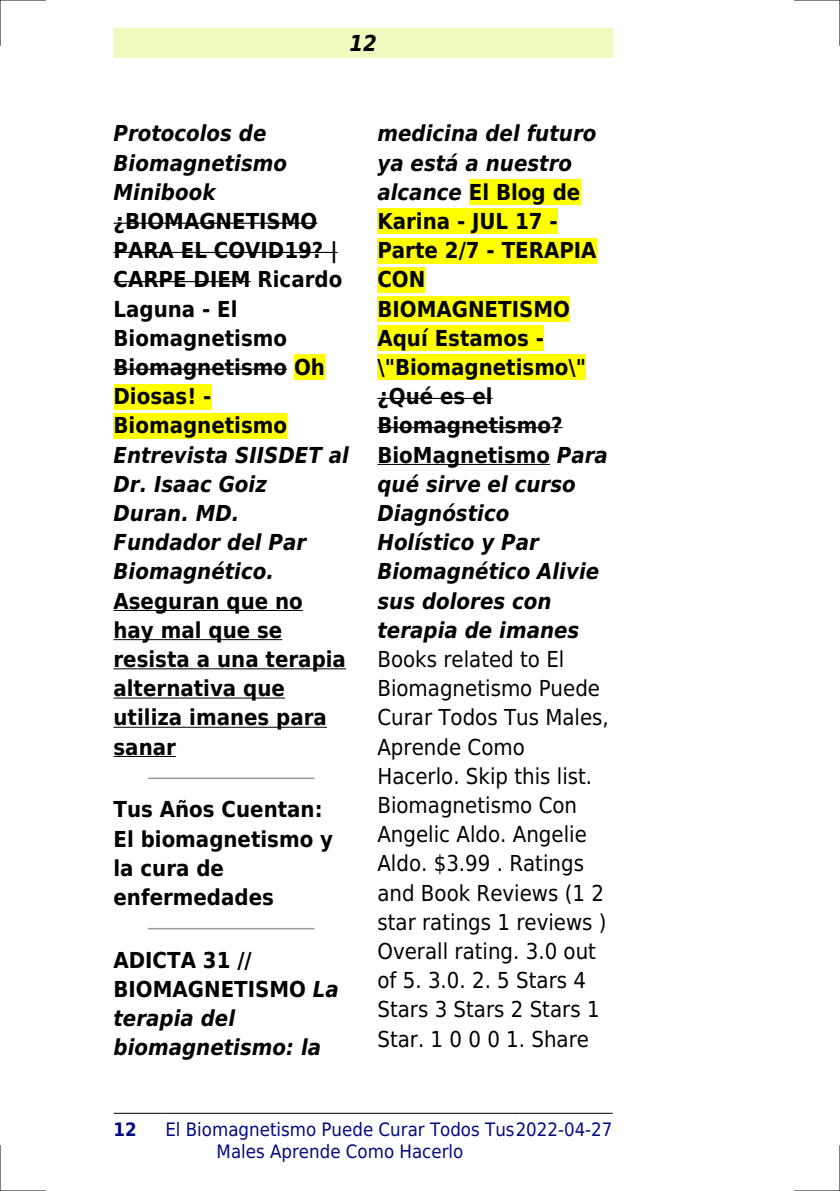
<style>
.page{position:relative;width:840px;height:1191px;background:#fff}
.page>*{position:absolute;margin:0;border:0;box-sizing:border-box;transform-origin:0 0}
.t1{font:italic 700 22px/29.2px "DejaVu Sans Condensed";color:#000}
.t2{font:22px/29.2px "DejaVu Sans Condensed";color:#000}
.t3{font:700 22px/29.2px "DejaVu Sans Condensed";color:#000}
.t4{font:18.6px/22.2px "DejaVu Sans Condensed";color:#000880}
.t5{font:700 18.6px "DejaVu Sans Condensed";color:#000880}
.s1{font-style:normal}
</style>
<div class="page">
<div style="left:113px;top:28px;width:499px;height:30px;background:#effbbe"></div>
<hr style="left:114px;top:1113px;width:50px;height:1px;background:#000">
<hr style="left:164px;top:1113px;width:351px;height:1px;background:#000">
<hr style="left:515px;top:1113px;width:97px;height:1px;background:#000">
<hr style="left:113px;top:223px;width:204px;height:1px;background:#000">
<hr style="left:113px;top:252px;width:224px;height:1px;background:#000">
<hr style="left:113px;top:281px;width:137px;height:1px;background:#000">
<hr style="left:113px;top:369px;width:174px;height:1px;background:#000">
<div style="left:294px;top:354px;width:31px;height:26px;background:#ff0"></div>
<div style="left:113px;top:384px;width:98px;height:25px;background:#ff0"></div>
<div style="left:113px;top:413px;width:174px;height:25px;background:#ff0"></div>
<hr style="left:113px;top:610px;width:190px;height:1px;background:#000">
<hr style="left:113px;top:639px;width:169px;height:1px;background:#000">
<hr style="left:113px;top:668px;width:233px;height:1px;background:#000">
<hr style="left:113px;top:697px;width:172px;height:1px;background:#000">
<hr style="left:113px;top:727px;width:214px;height:1px;background:#000">
<hr style="left:113px;top:756px;width:63px;height:1px;background:#000">
<hr style="left:149px;top:777px;width:164px;height:2px;background:#999">
<hr style="left:149px;top:928px;width:164px;height:1px;background:#999">
<div style="left:468px;top:179px;width:112px;height:26px;background:#ff0"></div>
<div style="left:377px;top:208px;width:180px;height:26px;background:#ff0"></div>
<div style="left:377px;top:238px;width:219px;height:25px;background:#ff0"></div>
<div style="left:377px;top:267px;width:48px;height:25px;background:#ff0"></div>
<div style="left:377px;top:296px;width:192px;height:26px;background:#ff0"></div>
<div style="left:377px;top:325px;width:167px;height:26px;background:#ff0"></div>
<div style="left:377px;top:354px;width:209px;height:26px;background:#ff0"></div>
<hr style="left:377px;top:398px;width:115px;height:1px;background:#000">
<hr style="left:377px;top:427px;width:185px;height:1px;background:#000">
<hr style="left:377px;top:464px;width:172px;height:1px;background:#000">
<hr style="left:0;top:0;width:45px;height:1px;background:#000">
<hr style="left:794px;top:0;width:45px;height:1px;background:#000">
<hr style="left:0;top:1190px;width:45px;height:1px;background:#000">
<hr style="left:794px;top:1190px;width:45px;height:1px;background:#000">
<hr style="left:0;top:0;width:1px;height:45px;background:#000">
<hr style="left:0;top:1145px;width:1px;height:46px;background:#000">
<hr style="left:839px;top:0;width:1px;height:45px;background:#000">
<hr style="left:839px;top:1145px;width:1px;height:46px;background:#000">
<p class="t1" style="left:349px;top:28px;width:29px">12</p>
<p class="t1" style="left:113px;top:119px;width:175px">Protocolos de<br>Biomagnetismo<br>Minibook</p>
<p class="t3" style="left:113px;top:207px;width:230px">¿BIOMAGNETISMO<br>PARA EL COVID19? |<br>CARPE DIEM Ricardo<br>Laguna - El<br>Biomagnetismo<br>Biomagnetismo Oh<br>Diosas! -<br>Biomagnetismo</p>
<p class="t1" style="left:113px;top:440px;width:237px">Entrevista SIISDET al<br>Dr. Isaac Goiz<br>Duran. MD.<br>Fundador del Par<br>Biomagnético.</p>
<p class="t3" style="left:113px;top:586px;width:234px">Aseguran que no hay mal que se resista a una terapia alternativa que utiliza imanes para sanar</p>
<p class="t3" style="left:113px;top:795px;width:221px">Tus Años Cuentan:<br>El biomagnetismo y la cura de enfermedades</p>
<p class="t1" style="left:113px;top:945px;width:227px"><span class="s1">ADICTA 31 //<br>BIOMAGNETISMO</span> La terapia del biomagnetismo: la</p>
<p class="t1" style="left:377px;top:119px;width:232px">medicina del futuro ya está a nuestro alcance <span class="s1">El Blog de<br>Karina - JUL 17 -<br>Parte 2/7 - TERAPIA<br>CON<br>BIOMAGNETISMO<br>Aquí Estamos - \"Biomagnetismo\" ¿Qué es el<br>Biomagnetismo?<br>BioMagnetismo</span> Para qué sirve el curso<br>Diagnóstico<br>Holístico y Par<br>Biomagnético Alivie sus dolores con terapia de imanes</p>
<p class="t2" style="left:377px;top:645px;width:233px">Books related to El<br>Biomagnetismo Puede<br>Curar Todos Tus Males,<br>Aprende Como<br>Hacerlo. Skip this list.<br>Biomagnetismo Con<br>Angelic Aldo. Angelie<br>Aldo. $3.99 . Ratings and Book Reviews (1 2 star ratings 1 reviews )<br>Overall rating. 3.0 out of 5. 3.0. 2. 5 Stars 4<br>Stars 3 Stars 2 Stars 1<br>Star. 1 0 0 0 1. Share</p>
<p class="t5" style="left:113px;top:1118px;width:25px">12</p>
<p class="t4" style="left:216px;top:1118px;width:397px;text-indent:-51px">El Biomagnetismo Puede Curar Todos Tus2022-04-27<br>Males Aprende Como Hacerlo</p>
</div>
